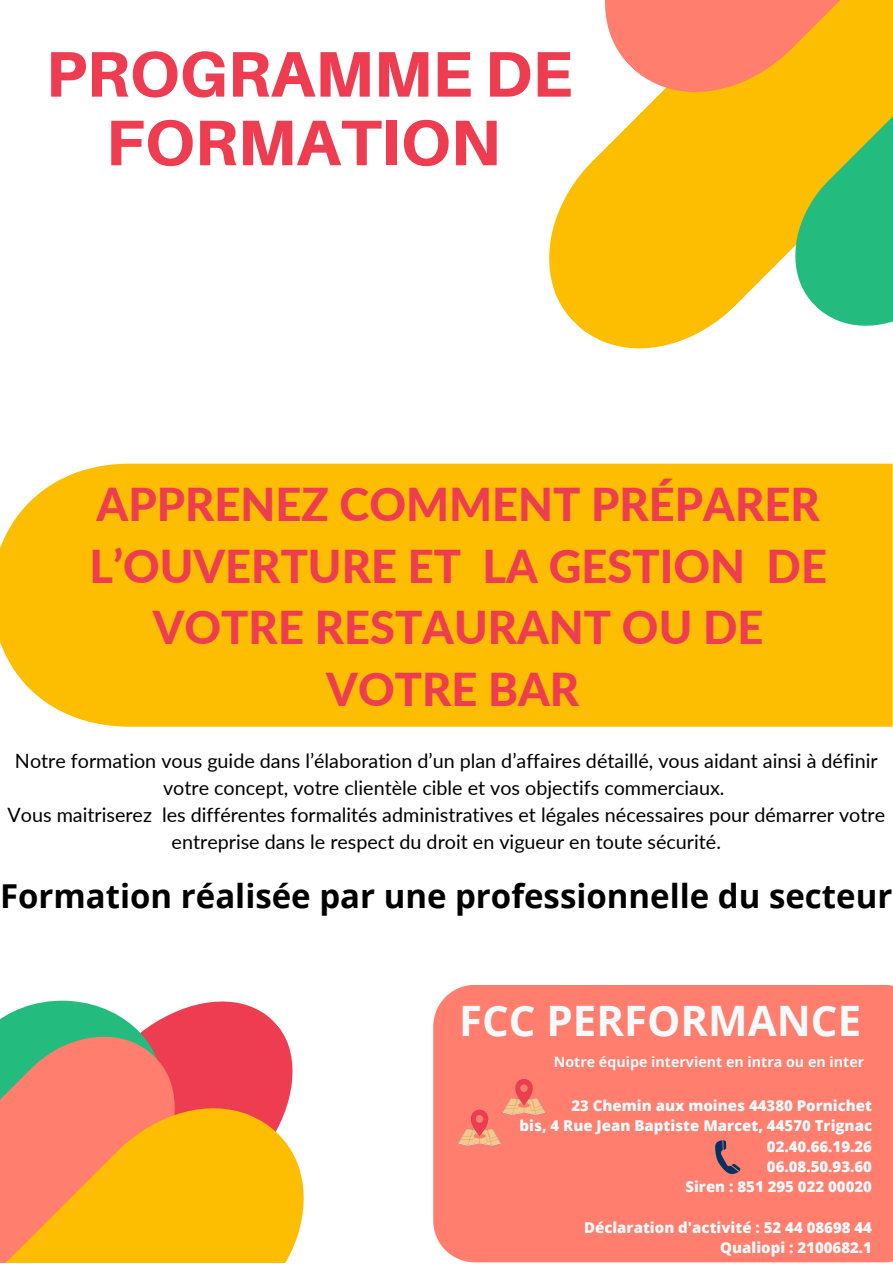
<style>
.page{position:relative;width:893px;height:1264px;background:#fff}
.page>*{position:absolute;margin:0;border:0;box-sizing:border-box;transform-origin:0 0}
.t1{font:800 64.5px/68.6px "Aileron";color:#ee3c51;text-align:center}
.t2{font:800 45.15px/61.8px "Lato";color:#ee3c51;text-align:center}
.t3{font:700 42px "Open Sans";color:#f5fafc}
.t4{font:700 33px "Open Sans";color:#000}
.t5{font:19.8px/27px "Lato";color:#000;text-align:center}
.t6{font:800 15px/20.2px "Open Sans";color:#f5fafc;text-align:right}
.t7{font:700 14.25px "Open Sans";color:#f5fafc}
</style>
<div class="page">
<svg style="left:181px;top:1001px;width:112px;height:98px;background:#ef5063"></svg>
<svg style="left:0;top:1000px;width:181px;height:99px;background:#af9b81"></svg>
<svg style="left:0;top:1099px;width:304px;height:163px;background:#fda72b"></svg>
<svg style="left:549px;top:158px;width:149px;height:191px;fill:#fdbd00"></svg>
<svg style="left:596px;top:0;width:296px;height:333px;background:#dfba3e"></svg>
<div style="left:0;top:463px;width:892px;height:263px;background:#fdbd00"></div>
<div style="left:433px;top:985px;width:459px;height:277px;background:#ff7e6d"></div>
<svg style="left:715px;top:1139px;width:25px;height:35px"></svg>
<svg style="left:458px;top:1079px;width:87px;height:66px;background:#f9836f"></svg>
<h1 class="t1" style="left:46px;top:40px;width:528px">PROGRAMME DE<br>FORMATION</h1>
<h2 class="t2" style="left:89px;top:471px;width:739px">APPRENEZ COMMENT PRÉPARER<br>L’OUVERTURE ET LA GESTION DE<br>VOTRE RESTAURANT OU DE<br>VOTRE BAR</h2>
<p class="t5" style="left:8px;top:746px;width:878px">Notre formation vous guide dans l’élaboration d’un plan d’affaires détaillé, vous aidant ainsi à définir votre concept, votre clientèle cible et vos objectifs commerciaux.<br>Vous maitriserez les différentes formalités administratives et légales nécessaires pour démarrer votre entreprise dans le respect du droit en vigueur en toute sécurité.</p>
<h3 class="t4" style="left:0;top:873px;width:893px">Formation réalisée par une professionnelle du secteur</h3>
<h3 class="t3" style="left:459px;top:990px;width:403px">FCC PERFORMANCE</h3>
<p class="t7" style="left:553px;top:1051px;width:312px">Notre équipe intervient en intra ou en inter</p>
<p class="t6" style="left:519px;top:1094px;width:354px">23 Chemin aux moines 44380 Pornichet<br>bis, 4 Rue Jean Baptiste Marcet, 44570 Trignac<br>02.40.66.19.26<br>06.08.50.93.60<br>Siren : 851 295 022 00020</p>
<p class="t6" style="left:584px;top:1216px;width:289px">Déclaration d'activité : 52 44 08698 44<br>Qualiopi : 2100682.1</p>
</div>
